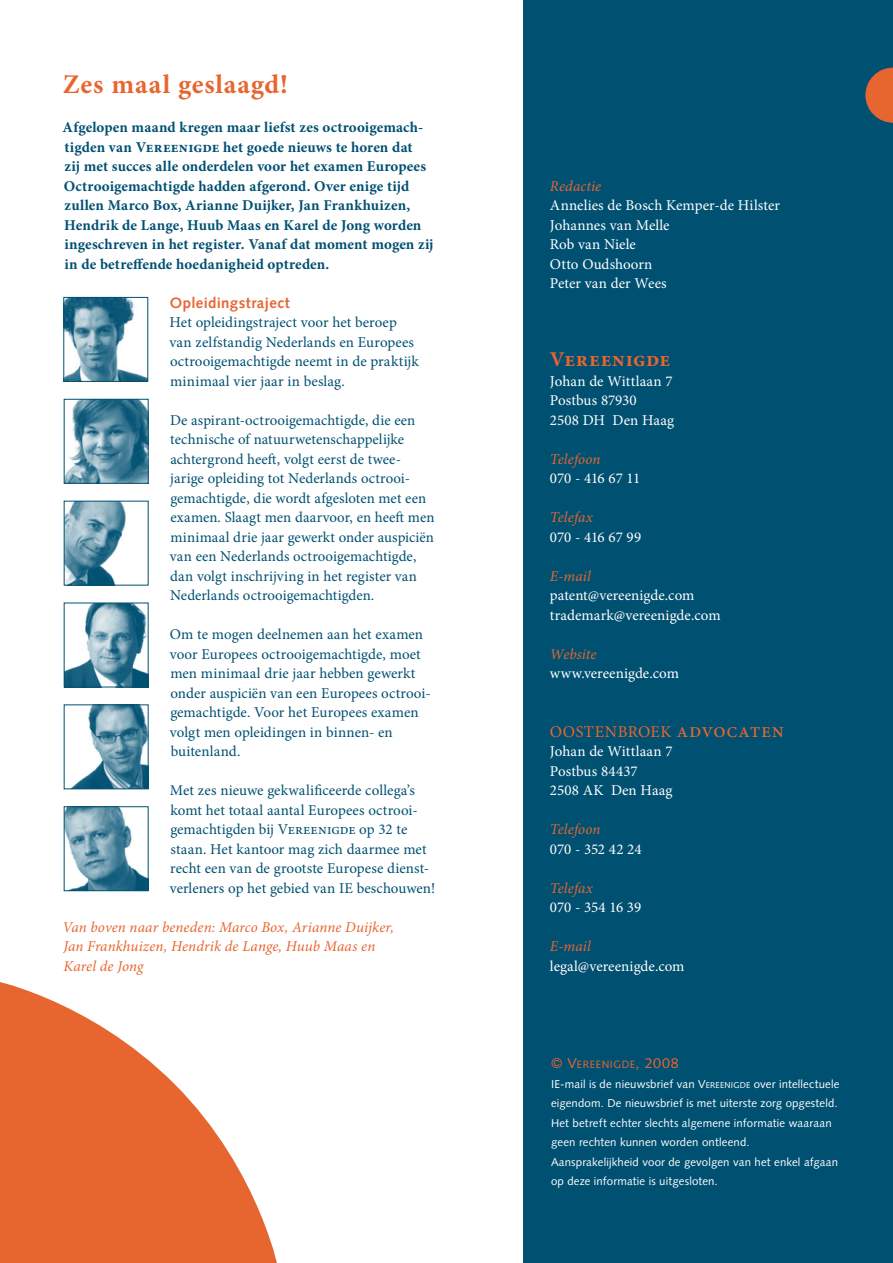
<style>
.page{position:relative;width:893px;height:1263px;background:#fff}
.page>*{position:absolute;margin:0;border:0;box-sizing:border-box;transform-origin:0 0}
.t1{font:700 27px "Minion Pro";letter-spacing:.035em;color:#e76630}
.t2{font:700 21px "Minion Pro";letter-spacing:.03em;color:#e76630}
.t3{font:16.5px "Minion Pro";letter-spacing:.03em;color:#e76630}
.t4{font:15px/19.5px "Minion Pro";color:#005072}
.t5{font:700 15px/19.5px "Minion Pro";letter-spacing:.01em;color:#005072}
.t6{font:15px/19.5px "Minion Pro";color:#fff}
.t7{font:italic 15px/19.5px "Minion Pro";letter-spacing:.005em;color:#e76630}
.t8{font:700 15px "Syntax LT Std";letter-spacing:.025em;color:#e76630}
.t9{font:15px "Minion Pro";letter-spacing:-.02em;color:#fff}
.t10{font:11.4px/19.5px "Syntax LT Std";letter-spacing:.01em;color:#fff}
.t11{font:10.65px "Syntax LT Std";letter-spacing:.05em;color:#e76630}
.s1{font-size:21px}
.s2{font-size:14.25px}
.s3{font-style:inherit}
.s4{font-size:8.55px}
</style>
<div class="page">
<div style="left:524px;top:0;width:369px;height:1263px;background:#005072"></div>
<svg style="left:866px;top:68px;width:27px;height:54px"></svg>
<svg style="left:0;top:982px;width:277px;height:281px;fill:#e76630"></svg>
<img style="left:65px;top:299px;width:81px;height:81px">
<div style="left:63px;top:297px;width:85px;height:85px;border:1px solid #005072"></div>
<img style="left:66px;top:605px;width:81px;height:80px">
<div style="left:64px;top:603px;width:85px;height:84px;border:1px solid #005072"></div>
<img style="left:66px;top:401px;width:81px;height:81px">
<div style="left:64px;top:399px;width:85px;height:85px;border:1px solid #005072"></div>
<img style="left:72px;top:706px;width:75px;height:81px">
<div style="left:64px;top:704px;width:85px;height:85px;border:1px solid #005072"></div>
<img style="left:66px;top:503px;width:60px;height:80px">
<div style="left:64px;top:501px;width:85px;height:84px;border:1px solid #005072"></div>
<img style="left:66px;top:808px;width:81px;height:81px">
<div style="left:64px;top:806px;width:85px;height:85px;border:1px solid #005072"></div>
<h1 class="t1" style="left:63px;top:65px;width:226px">Zes maal geslaagd!</h1>
<p class="t5" style="left:62px;top:117px;width:373px">Afgelopen maand kregen maar liefst zes octrooigemach&shy;tigden van Vereenigde het goede nieuws te horen dat<br>zij met succes alle onderdelen voor het examen Europees Octrooigemachtigde hadden afgerond. Over enige tijd zullen Marco Box, Arianne Duijker, Jan Frankhuizen, Hendrik de Lange, Huub Maas en Karel de Jong worden ingeschreven in het register. Vanaf dat moment mogen zij in de betreffende hoedanigheid optreden.</p>
<p class="t8" style="left:170px;top:294px;width:122px">Opleidingstraject</p>
<p class="t4" style="left:170px;top:313px;width:251px">Het opleidingstraject voor het beroep van zelfstandig Nederlands en Europees octrooigemachtigde neemt in de praktijk minimaal vier jaar in beslag.</p>
<p class="t4" style="left:170px;top:410px;width:266px">De aspirant-octrooigemachtigde, die een technische of natuurwetenschappelijke achtergrond heeft, volgt eerst de twee&shy;jarige opleiding tot Nederlands octrooi&shy;gemachtigde, die wordt afgesloten met een examen. Slaagt men daarvoor, en heeft men minimaal drie jaar gewerkt onder auspiciën van een Nederlands octrooigemachtigde, dan volgt inschrijving in het register van Nederlands octrooigemachtigden.</p>
<p class="t4" style="left:170px;top:625px;width:262px">Om te mogen deelnemen aan het examen voor Europees octrooigemachtigde, moet men minimaal drie jaar hebben gewerkt onder auspiciën van een Europees octrooi&shy;gemachtigde. Voor het Europees examen volgt men opleidingen in binnen- en buitenland.</p>
<p class="t4" style="left:170px;top:781px;width:267px">Met zes nieuwe gekwalificeerde collega’s komt het totaal aantal Europees octrooi&shy;gemachtigden bij Vereenigde op 32 te staan. Het kantoor mag zich daarmee met recht een van de grootste Europese dienst&shy;verleners op het gebied van IE beschouwen!</p>
<p class="t7" style="left:62px;top:917px;width:333px">Van boven naar beneden: Marco Box, Arianne Duijker,<br>Jan Frankhuizen, Hendrik de Lange, Huub Maas en<br>Karel de Jong</p>
<p class="t7" style="left:550px;top:176px;width:53px">Redactie</p>
<p class="t6" style="left:550px;top:196px;width:232px">Annelies de Bosch Kemper-de Hilster<br>Johannes van Melle<br>Rob van Niele<br>Otto Oudshoorn<br>Peter van der Wees</p>
<h2 class="t2" style="left:550px;top:344px;width:122px">Vereenigde</h2>
<p class="t6" style="left:550px;top:371px;width:126px">Johan de Wittlaan 7<br>Postbus 87930<br>2508 DH Den Haag</p>
<p class="t7" style="left:550px;top:449px;width:52px">Telefoon</p>
<p class="t9" style="left:550px;top:468px;width:92px">070 - 416 67 11</p>
<p class="t7" style="left:550px;top:507px;width:45px">Telefax</p>
<p class="t6" style="left:550px;top:527px;width:93px">070 - 416 67 99</p>
<p class="t7" style="left:550px;top:566px;width:42px">E-mail</p>
<p class="t6" style="left:550px;top:586px;width:172px">patent@vereenigde.com trademark@vereenigde.com</p>
<p class="t7" style="left:550px;top:644px;width:48px">Website</p>
<p class="t6" style="left:550px;top:664px;width:131px">www.vereenigde.com</p>
<p class="t3" style="left:550px;top:720px;width:236px">OOSTENBROEK <span class="s1">advocaten</span></p>
<p class="t6" style="left:550px;top:742px;width:124px">Johan de Wittlaan 7<br>Postbus 84437<br>2508 AK Den Haag</p>
<p class="t7" style="left:550px;top:819px;width:52px">Telefoon</p>
<p class="t6" style="left:550px;top:839px;width:93px">070 - 352 42 24</p>
<p class="t7" style="left:550px;top:878px;width:45px">Telefax</p>
<p class="t6" style="left:550px;top:898px;width:93px">070 - 354 16 39</p>
<p class="t7" style="left:550px;top:936px;width:42px">E-mail</p>
<p class="t6" style="left:550px;top:956px;width:136px">legal@vereenigde.com</p>
<p class="t11" style="left:551px;top:1058px;width:129px"><span class="s2">© V</span>EREENIGDE<span class="s2">, 2008</span></p>
<p class="t10" style="left:551px;top:1074px;width:290px">IE-mail is de nieuwsbrief van <span class="s3">V</span><span class="s4">EREENIGDE</span> over intellectuele eigendom. De nieuwsbrief is met uiterste zorg opgesteld.<br>Het betreft echter slechts algemene informatie waaraan geen rechten kunnen worden ontleend.<br>Aansprakelijkheid voor de gevolgen van het enkel afgaan op deze informatie is uitgesloten.</p>
</div>
